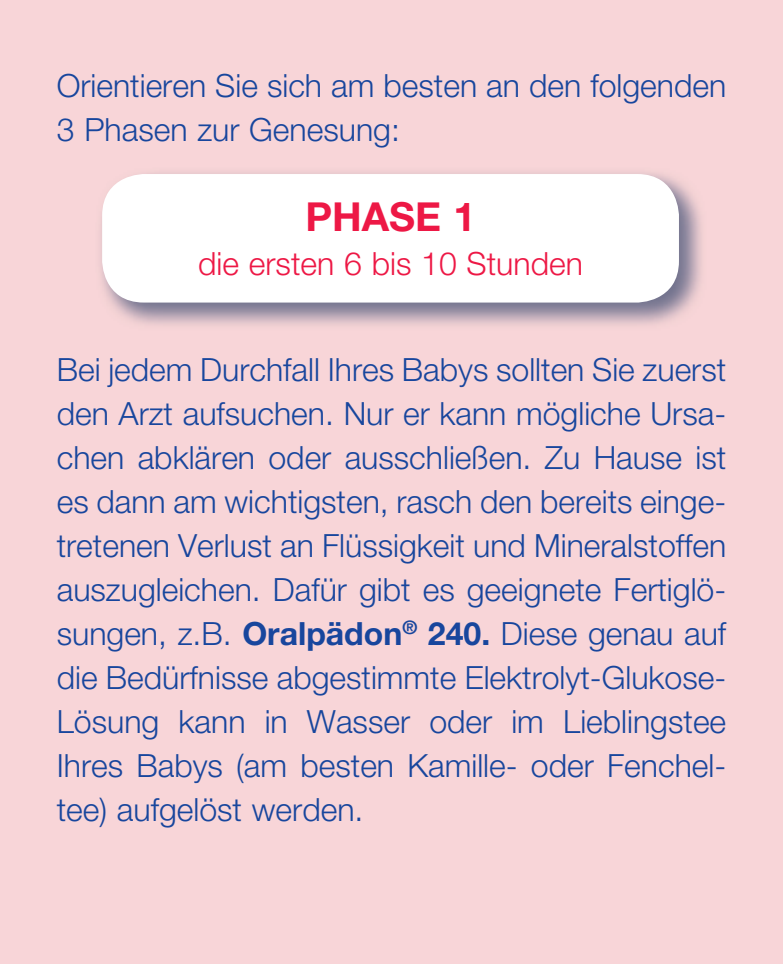
<style>
.page{position:relative;width:783px;height:964px;background:#fff}
.page>*{position:absolute;margin:0;border:0;box-sizing:border-box;transform-origin:0 0}
.t1{font:700 40px "Helvetica Neue LT Std";color:#ed1845}
.t2{font:300 32px/44px "Helvetica Neue LT Std";color:#18469d}
.t3{font:300 32px "Helvetica Neue LT Std";color:#ed1845}
.s1{font-weight:700}
</style>
<div class="page">
<div style="left:0;top:0;width:782px;height:964px;background:#f8d5d8"></div>
<img style="left:96px;top:168px;width:629px;height:182px">
<svg style="left:102px;top:174px;width:576px;height:129px"></svg>
<p class="t2" style="left:57px;top:66px;width:670px">Ori en tie ren Sie sich am bes ten an den fol gen den<br>3 Pha sen zur Gene sung:</p>
<p class="t1" style="left:305px;top:202px;width:172px">PHASE 1</p>
<p class="t3" style="left:198px;top:252px;width:386px">die ersten 6 bis 10 Stunden</p>
<p class="t2" style="left:57px;top:350px;width:670px;text-align:justify">Bei jedem Durch fall Ihres Babys soll ten Sie zuerst den Arzt auf su chen. Nur er kann mög li che Ursa&shy;chen abklä ren oder aus schlie ßen. Zu Hause ist es dann am wich tigs ten, rasch den bereits ein ge&shy;tre te nen Ver lust an Flüs sig keit und Mine ral stof fen aus zu glei chen. Dafür gibt es geeig nete Fer tig lö&shy;sun gen, z.B. <span class="s1">Oral pä don</span><sup>®</sup> <span class="s1">240.</span> Diese genau auf die Bedürf nisse abge stimm te Elekt ro lyt-Glu ko se-Lö sung kann in Was ser oder im Lieb lings tee Ihres Babys (am bes ten Kamil le- oder Fen chel&shy;tee) auf ge löst wer den.</p>
</div>
